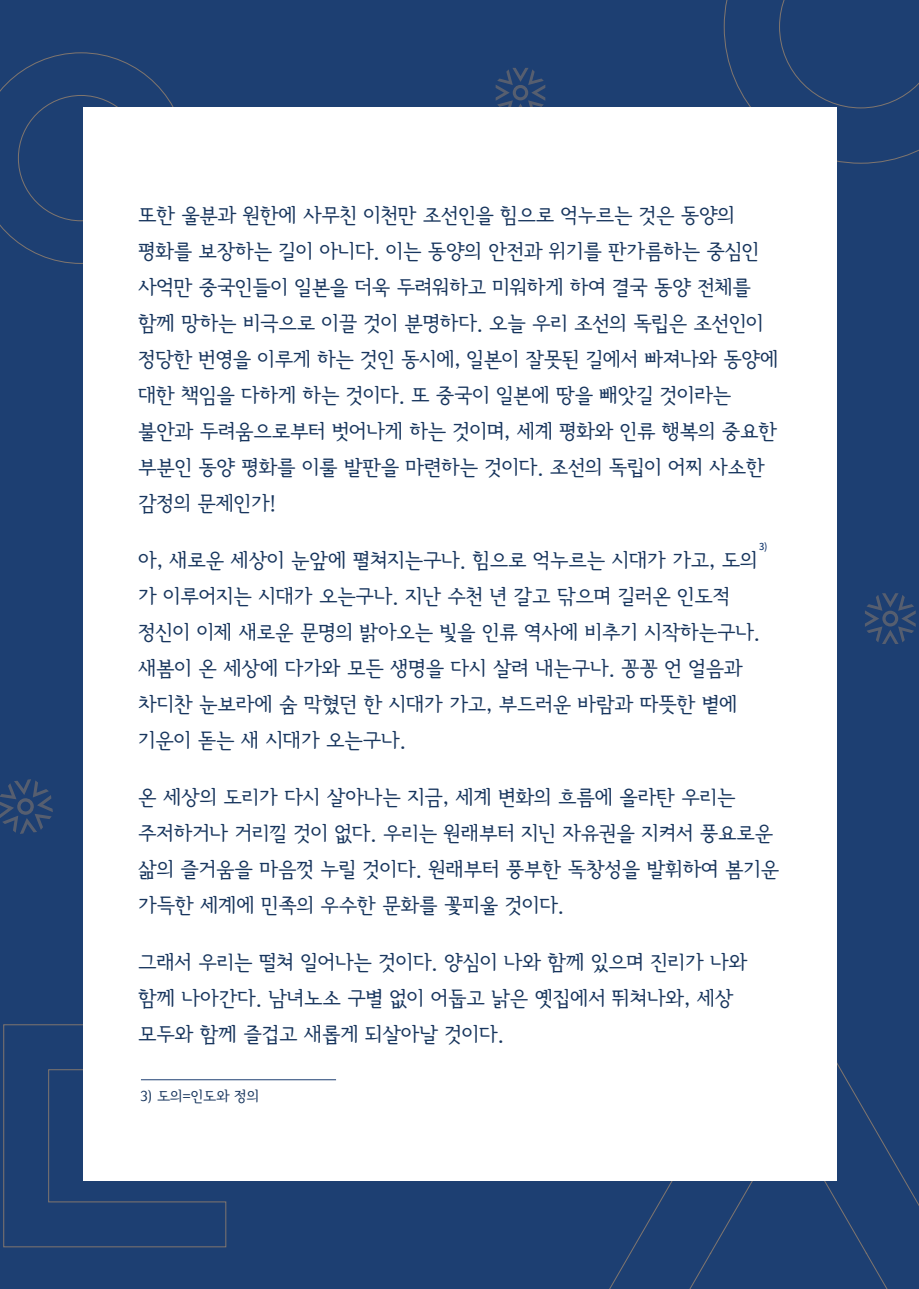
<style>
.page{position:relative;width:919px;height:1289px;background:#fff}
.page>*{position:absolute;margin:0;border:0;box-sizing:border-box;transform-origin:0 0}
.t1{font:21px/36px "Seoul Hangang M";letter-spacing:-.01em;color:#17355d}
.t2{font:15px "Seoul Hangang M";letter-spacing:-.01em;color:#17355d}
.t3{font:500 9.6px "Noto Sans CJ Kkr";color:#1d3f72}
</style>
<div class="page">
<div style="left:0;top:0;width:918px;height:1288px;background:#1d3f72"></div>
<svg style="left:589px;top:978px;width:329px;height:310px"></svg>
<svg style="left:0;top:779px;width:53px;height:54px"></svg>
<svg style="left:865px;top:593px;width:50px;height:51px"></svg>
<svg style="left:495px;top:68px;width:50px;height:40px"></svg>
<svg style="left:0;top:52px;width:187px;height:212px"></svg>
<svg style="left:723px;top:0;width:195px;height:164px"></svg>
<svg style="left:3px;top:1024px;width:223px;height:223px"></svg>
<div style="left:83px;top:108px;width:753px;height:1072px;background:#fff"></div>
<hr style="left:141px;top:1079px;width:195px;height:1px;background:#1d3f72">
<p class="t1" style="left:138px;top:197px;width:641px">또한 울분과 원한에 사무친 이천만 조선인을 힘으로 억누르는 것은 동양의 평화를 보장하는 길이 아니다. 이는 동양의 안전과 위기를 판가름하는 중심인 사억만 중국인들이 일본을 더욱 두려워하고 미워하게 하여 결국 동양 전체를 함께 망하는 비극으로 이끌 것이 분명하다. 오늘 우리 조선의 독립은 조선인이 정당한 번영을 이루게 하는 것인 동시에, 일본이 잘못된 길에서 빠져나와 동양에 대한 책임을 다하게 하는 것이다. 또 중국이 일본에 땅을 빼앗길 것이라는 불안과 두려움으로부터 벗어나게 하는 것이며, 세계 평화와 인류 행복의 중요한 부분인 동양 평화를 이룰 발판을 마련하는 것이다. 조선의 독립이 어찌 사소한 감정의 문제인가!</p>
<p class="t1" style="left:138px;top:542px;width:623px">아, 새로운 세상이 눈앞에 펼쳐지는구나. 힘으로 억누르는 시대가 가고, 도의 가 이루어지는 시대가 오는구나. 지난 수천 년 갈고 닦으며 길러온 인도적 정신이 이제 새로운 문명의 밝아오는 빛을 인류 역사에 비추기 시작하는구나. 새봄이 온 세상에 다가와 모든 생명을 다시 살려 내는구나. 꽁꽁 언 얼음과 차디찬 눈보라에 숨 막혔던 한 시대가 가고, 부드러운 바람과 따뜻한 볕에 기운이 돋는 새 시대가 오는구나.</p>
<p class="t1" style="left:138px;top:779px;width:642px">온 세상의 도리가 다시 살아나는 지금, 세계 변화의 흐름에 올라탄 우리는 주저하거나 거리낄 것이 없다. 우리는 원래부터 지닌 자유권을 지켜서 풍요로운 삶의 즐거움을 마음껏 누릴 것이다. 원래부터 풍부한 독창성을 발휘하여 봄기운 가득한 세계에 민족의 우수한 문화를 꽃피울 것이다.</p>
<p class="t1" style="left:138px;top:944px;width:610px">그래서 우리는 떨쳐 일어나는 것이다. 양심이 나와 함께 있으며 진리가 나와 함께 나아간다. 남녀노소 구별 없이 어둡고 낡은 옛집에서 뛰쳐나와, 세상 모두와 함께 즐겁고 새롭게 되살아날 것이다.</p>
<p class="t3" style="left:759px;top:541px;width:10px">3)</p>
<p class="t2" style="left:140px;top:1088px;width:120px">3) 도의=인도와 정의</p>
</div>
